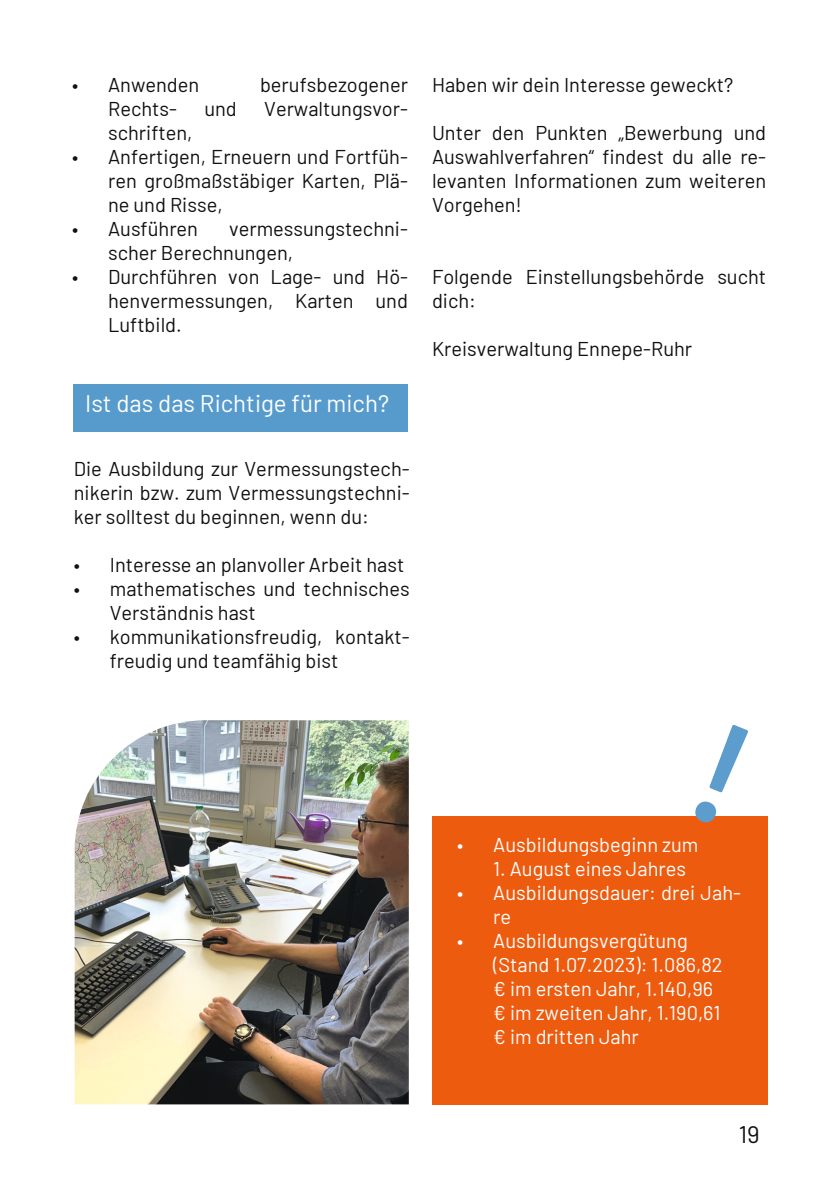
<style>
.page{position:relative;width:840px;height:1191px;background:#fff}
.page>*{position:absolute;margin:0;border:0;box-sizing:border-box;transform-origin:0 0}
.t1{font:24px "Barlow";color:#fff}
.t2{font:24px "Barlow";color:#0f110f}
.t3{font:20px/24px "Barlow";color:#0f110f;text-align:justify}
.t4{font:20px/24px "Barlow";color:#fff}
</style>
<div class="page">
<div style="left:74px;top:385px;width:334px;height:47px;background:#579bcd"></div>
<img style="left:75px;top:720px;width:333px;height:384px">
<div style="left:432px;top:816px;width:335px;height:288px;background:#ed5b0f"></div>
<p class="t3" style="left:72px;top:71px;width:129px">• Anwenden</p>
<p class="t3" style="left:260px;top:71px;width:149px">berufsbezogener</p>
<p class="t3" style="left:108px;top:95px;width:70px">Rechts-</p>
<p class="t3" style="left:204px;top:95px;width:34px">und</p>
<p class="t3" style="left:264px;top:95px;width:145px">Verwaltungsvor-</p>
<p class="t3" style="left:108px;top:119px;width:86px">schriften,</p>
<p class="t3" style="left:108px;top:143px;width:301px;text-indent:-36px">• Anfertigen, Erneuern und Fortfüh&shy;ren großmaßstäbiger Karten, Plä&shy;ne und Risse,</p>
<p class="t3" style="left:72px;top:215px;width:127px">• Ausführen</p>
<p class="t3" style="left:108px;top:215px;width:301px;text-indent:121px">vermessungstechni&shy;scher Berechnungen,</p>
<p class="t3" style="left:108px;top:263px;width:301px;text-indent:-36px">• Durchführen von Lage- und Hö&shy;henvermessungen, Karten und Luftbild.</p>
<p class="t1" style="left:85px;top:385px;width:305px">Ist das das Richtige für mich?</p>
<p class="t3" style="left:74px;top:455px;width:337px">Die Ausbildung zur Vermessungstech&shy;nikerin bzw. zum Vermessungstechni&shy;ker solltest du beginnen, wenn du:</p>
<p class="t3" style="left:74px;top:551px;width:332px">• Interesse an planvoller Arbeit hast</p>
<p class="t3" style="left:110px;top:575px;width:301px;text-indent:-36px">• mathematisches und technisches<br>Verständnis hast</p>
<p class="t3" style="left:110px;top:623px;width:301px;text-indent:-36px">• kommunikationsfreudig, kontakt&shy;freudig und teamfähig bist</p>
<p class="t3" style="left:432px;top:71px;width:303px">Haben wir dein Interesse geweckt?</p>
<p class="t3" style="left:432px;top:119px;width:335px">Unter den Punkten „Bewerbung und Auswahlverfahren“ findest du alle re&shy;levanten Informationen zum weiteren Vorgehen!</p>
<p class="t3" style="left:432px;top:263px;width:335px">Folgende Einstellungsbehörde sucht dich:</p>
<p class="t3" style="left:432px;top:335px;width:261px">Kreisverwaltung Ennepe-Ruhr</p>
<p class="t4" style="left:457px;top:831px;width:242px">• Ausbildungsbeginn zum</p>
<p class="t4" style="left:493px;top:855px;width:194px">1. August eines Jahres</p>
<p class="t4" style="left:493px;top:879px;width:249px;text-indent:-36px">• Ausbildungsdauer: drei Jah&shy;re</p>
<p class="t4" style="left:493px;top:927px;width:231px;text-indent:-36px">• Ausbildungsvergütung (Stand 1.07.2023): 1.086,82 € im ersten Jahr, 1.140,96 € im zweiten Jahr, 1.190,61 € im dritten Jahr</p>
<p class="t2" style="left:738px;top:1117px;width:22px">19</p>
</div>
